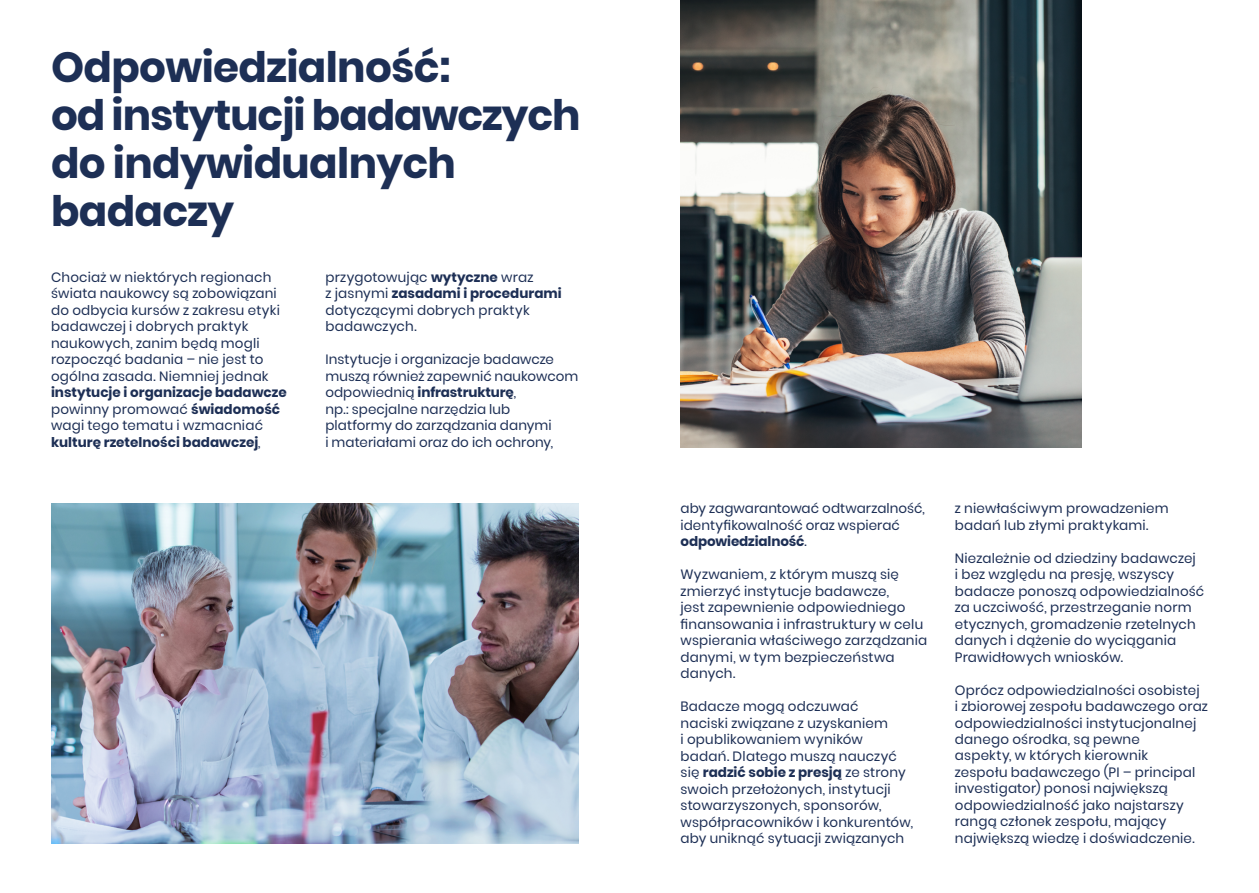
<style>
.page{position:relative;width:1259px;height:893px;background:#fff}
.page>*{position:absolute;margin:0;border:0;box-sizing:border-box;transform-origin:0 0}
.t1{font:700 42px/48px "Poppins";letter-spacing:-.015em;color:#1d2f55}
.t2{font:13.5px/16.5px "Poppins";letter-spacing:.015em;color:#1d2f55}
.t3{font:700 13.5px/16.5px "Poppins";color:#1d2f55}
.s1{font-weight:400}
.s2{font-weight:700}
</style>
<div class="page">
<img style="left:680px;top:0;width:401px;height:447px">
<img style="left:51px;top:503px;width:527px;height:340px">
<h1 class="t1" style="left:51px;top:44px;width:531px">Odpowiedzialność:<br>od instytucji badawczych do indywidualnych badaczy</h1>
<p class="t2" style="left:51px;top:269px;width:230px">Chociaż w niektórych regionach świata naukowcy są zobowiązani do odbycia kursów z zakresu etyki badawczej i dobrych praktyk naukowych, zanim będą mogli rozpocząć badania – nie jest to ogólna zasada. Niemniej jednak</p>
<p class="t3" style="left:51px;top:384px;width:237px">instytucje i organizacje badawcze <span class="s1">powinny promować</span> świadomość <span class="s1">wagi tego tematu i wzmacniać </span>kulturę rzetelności badawczej<span class="s1">,</span></p>
<p class="t2" style="left:325px;top:269px;width:238px">przygotowując <span class="s2">wytyczne</span> wraz<br>z jasnymi <span class="s2">zasadami i procedurami </span>dotyczącymi dobrych praktyk badawczych.</p>
<p class="t2" style="left:325px;top:351px;width:254px">Instytucje i organizacje badawcze muszą również zapewnić naukowcom odpowiednią <span class="s2">infrastrukturę</span>,<br>np.: specjalne narzędzia lub platformy do zarządzania danymi<br>i materiałami oraz do ich ochrony,</p>
<p class="t2" style="left:680px;top:500px;width:246px">aby zagwarantować odtwarzalność, identyfikowalność oraz wspierać <span class="s2">odpowiedzialność</span>.</p>
<p class="t2" style="left:680px;top:566px;width:248px">Wyzwaniem, z którym muszą się zmierzyć instytucje badawcze,<br>jest zapewnienie odpowiedniego finansowania i infrastruktury w celu wspierania właściwego zarządzania danymi, w tym bezpieczeństwa danych.</p>
<p class="t2" style="left:680px;top:698px;width:234px">Badacze mogą odczuwać<br>naciski związane z uzyskaniem<br>i opublikowaniem wyników badań. Dlatego muszą nauczyć się <span class="s2">radzić sobie z presją</span> ze strony swoich przełożonych, instytucji stowarzyszonych, sponsorów, współpracowników i konkurentów, aby uniknąć sytuacji związanych</p>
<p class="t2" style="left:955px;top:500px;width:215px">z niewłaściwym prowadzeniem badań lub złymi praktykami.</p>
<p class="t2" style="left:955px;top:550px;width:251px">Niezależnie od dziedziny badawczej<br>i bez względu na presję, wszyscy badacze ponoszą odpowiedzialność za uczciwość, przestrzeganie norm etycznych, gromadzenie rzetelnych danych i dążenie do wyciągania Prawidłowych wniosków.</p>
<p class="t2" style="left:955px;top:682px;width:254px">Oprócz odpowiedzialności osobistej<br>i zbiorowej zespołu badawczego oraz odpowiedzialności instytucjonalnej danego ośrodka, są pewne<br>aspekty, w których kierownik<br>zespołu badawczego (PI – principal investigator) ponosi największą odpowiedzialność jako najstarszy rangą członek zespołu, mający największą wiedzę i doświadczenie.</p>
</div>
